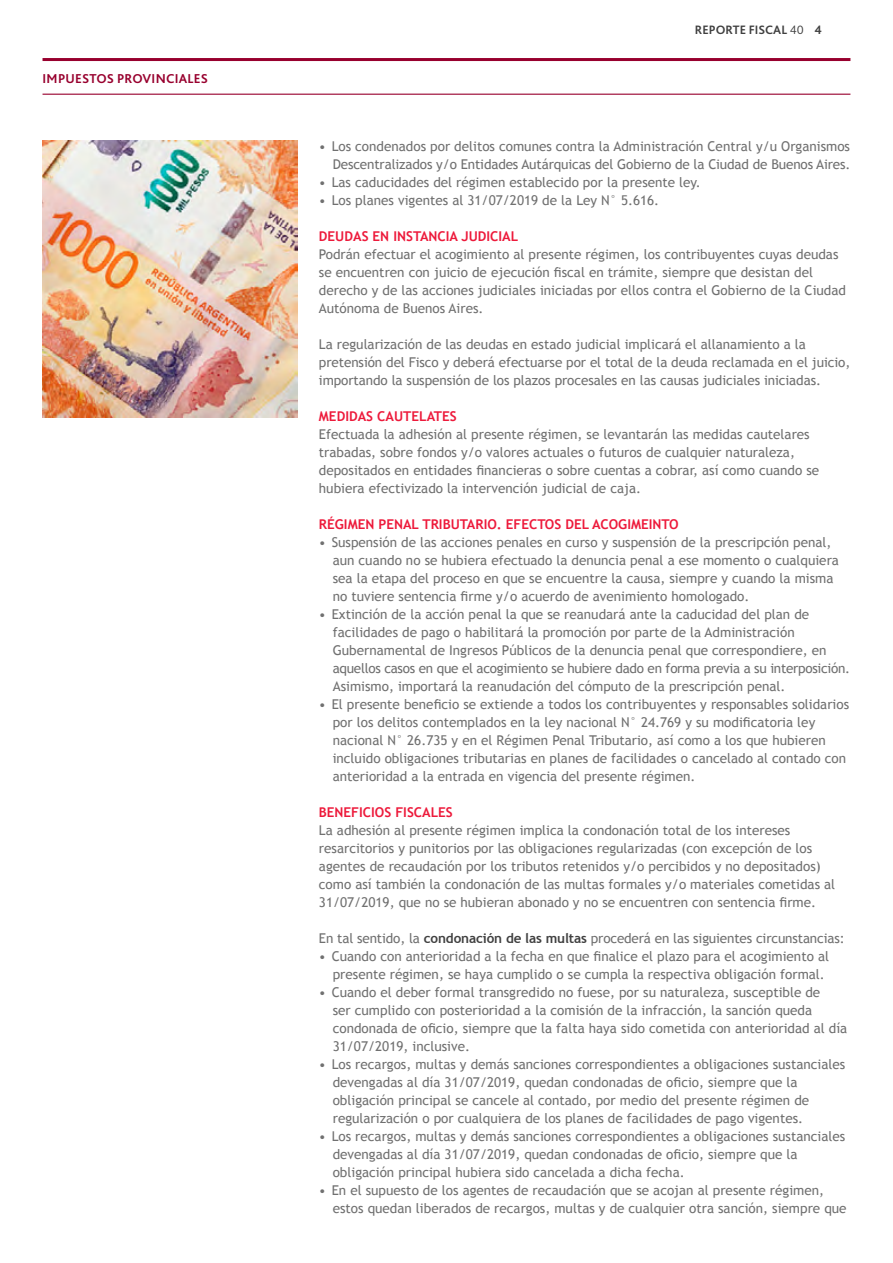
<style>
.page{position:relative;width:893px;height:1263px;background:#fff}
.page>*{position:absolute;margin:0;border:0;box-sizing:border-box;transform-origin:0 0}
.Texto_Comun{font:13.5px/18px "Trebuchet MS";color:#707070}
.Subtitulo1{font:700 13.5px "Trebuchet MS";color:#ed1a3b}
.Bajada_Subtitulo{font:700 13.5px "Bliss Pro";letter-spacing:.015em;color:#98002e}
.t1{font:700 12.75px "Bliss Pro";color:#404040}
.s1{font-weight:300}
.s2{font-weight:700;color:#404040}
</style>
<div class="page">
<hr style="left:43px;top:58px;width:807px;height:3px;background:#98002e">
<hr style="left:43px;top:94px;width:807px;height:1px;background:#98002e">
<img style="left:43px;top:141px;width:254px;height:276px">
<p class="Bajada_Subtitulo" style="left:43px;top:70px;width:167px">IMPUESTOS PROVINCIALES</p>
<p class="t1" style="left:695px;top:22px;width:129px">REPORTE FISCAL <span class="s1">40</span> 4</p>
<p class="Texto_Comun" style="left:319px;top:137px;width:533px;text-align:right">• Los condenados por delitos comunes contra la Administración Central y/u Organismos<br>Descentralizados y/o Entidades Autárquicas del Gobierno de la Ciudad de Buenos Aires.</p>
<p class="Texto_Comun" style="left:319px;top:173px;width:383px">• Las caducidades del régimen establecido por la presente ley.</p>
<p class="Texto_Comun" style="left:319px;top:191px;width:342px">• Los planes vigentes al 31/07/2019 de la Ley N° 5.616.</p>
<p class="Subtitulo1" style="left:319px;top:227px;width:201px">DEUDAS EN INSTANCIA JUDICIAL</p>
<p class="Texto_Comun" style="left:319px;top:245px;width:529px">Podrán efectuar el acogimiento al presente régimen, los contribuyentes cuyas deudas se encuentren con juicio de ejecución fiscal en trámite, siempre que desistan del derecho y de las acciones judiciales iniciadas por ellos contra el Gobierno de la Ciudad Autónoma de Buenos Aires.</p>
<p class="Texto_Comun" style="left:319px;top:335px;width:533px">La regularización de las deudas en estado judicial implicará el allanamiento a la pretensión del Fisco y deberá efectuarse por el total de la deuda reclamada en el juicio, importando la suspensión de los plazos procesales en las causas judiciales iniciadas.</p>
<p class="Subtitulo1" style="left:319px;top:407px;width:139px">MEDIDAS CAUTELATES</p>
<p class="Texto_Comun" style="left:319px;top:425px;width:502px">Efectuada la adhesión al presente régimen, se levantarán las medidas cautelares trabadas, sobre fondos y/o valores actuales o futuros de cualquier naturaleza, depositados en entidades financieras o sobre cuentas a cobrar, así como cuando se hubiera efectivizado la intervención judicial de caja.</p>
<p class="Subtitulo1" style="left:319px;top:515px;width:361px">RÉGIMEN PENAL TRIBUTARIO. EFECTOS DEL ACOGIMEINTO</p>
<p class="Texto_Comun" style="left:333px;top:533px;width:508px;text-indent:-14px">• Suspensión de las acciones penales en curso y suspensión de la prescripción penal, aun cuando no se hubiera efectuado la denuncia penal a ese momento o cualquiera sea la etapa del proceso en que se encuentre la causa, siempre y cuando la misma no tuviere sentencia firme y/o acuerdo de avenimiento homologado.</p>
<p class="Texto_Comun" style="left:333px;top:605px;width:519px;text-indent:-14px">• Extinción de la acción penal la que se reanudará ante la caducidad del plan de facilidades de pago o habilitará la promoción por parte de la Administración Gubernamental de Ingresos Públicos de la denuncia penal que correspondiere, en aquellos casos en que el acogimiento se hubiere dado en forma previa a su interposición.<br>Asimismo, importará la reanudación del cómputo de la prescripción penal.</p>
<p class="Texto_Comun" style="left:333px;top:695px;width:518px;text-indent:-14px">• El presente beneficio se extiende a todos los contribuyentes y responsables solidarios por los delitos contemplados en la ley nacional N° 24.769 y su modificatoria ley nacional N° 26.735 y en el Régimen Penal Tributario, así como a los que hubieren incluido obligaciones tributarias en planes de facilidades o cancelado al contado con anterioridad a la entrada en vigencia del presente régimen.</p>
<p class="Subtitulo1" style="left:319px;top:803px;width:135px">BENEFICIOS FISCALES</p>
<p class="Texto_Comun" style="left:319px;top:821px;width:518px">La adhesión al presente régimen implica la condonación total de los intereses resarcitorios y punitorios por las obligaciones regularizadas (con excepción de los agentes de recaudación por los tributos retenidos y/o percibidos y no depositados) como así también la condonación de las multas formales y/o materiales cometidas al 31/07/2019, que no se hubieran abonado y no se encuentren con sentencia firme.</p>
<p class="Texto_Comun" style="left:319px;top:929px;width:527px">En tal sentido, la <span class="s2">condonación de las multas</span> procederá en las siguientes circunstancias:</p>
<p class="Texto_Comun" style="left:333px;top:947px;width:498px;text-indent:-14px">• Cuando con anterioridad a la fecha en que finalice el plazo para el acogimiento al presente régimen, se haya cumplido o se cumpla la respectiva obligación formal.</p>
<p class="Texto_Comun" style="left:333px;top:983px;width:516px;text-indent:-14px">• Cuando el deber formal transgredido no fuese, por su naturaleza, susceptible de<br>ser cumplido con posterioridad a la comisión de la infracción, la sanción queda condonada de oficio, siempre que la falta haya sido cometida con anterioridad al día 31/07/2019, inclusive.</p>
<p class="Texto_Comun" style="left:333px;top:1055px;width:514px;text-indent:-14px">• Los recargos, multas y demás sanciones correspondientes a obligaciones sustanciales devengadas al día 31/07/2019, quedan condonadas de oficio, siempre que la obligación principal se cancele al contado, por medio del presente régimen de regularización o por cualquiera de los planes de facilidades de pago vigentes.</p>
<p class="Texto_Comun" style="left:333px;top:1127px;width:514px;text-indent:-14px">• Los recargos, multas y demás sanciones correspondientes a obligaciones sustanciales devengadas al día 31/07/2019, quedan condonadas de oficio, siempre que la obligación principal hubiera sido cancelada a dicha fecha.</p>
<p class="Texto_Comun" style="left:333px;top:1181px;width:515px;text-indent:-14px">• En el supuesto de los agentes de recaudación que se acojan al presente régimen, estos quedan liberados de recargos, multas y de cualquier otra sanción, siempre que</p>
</div>
